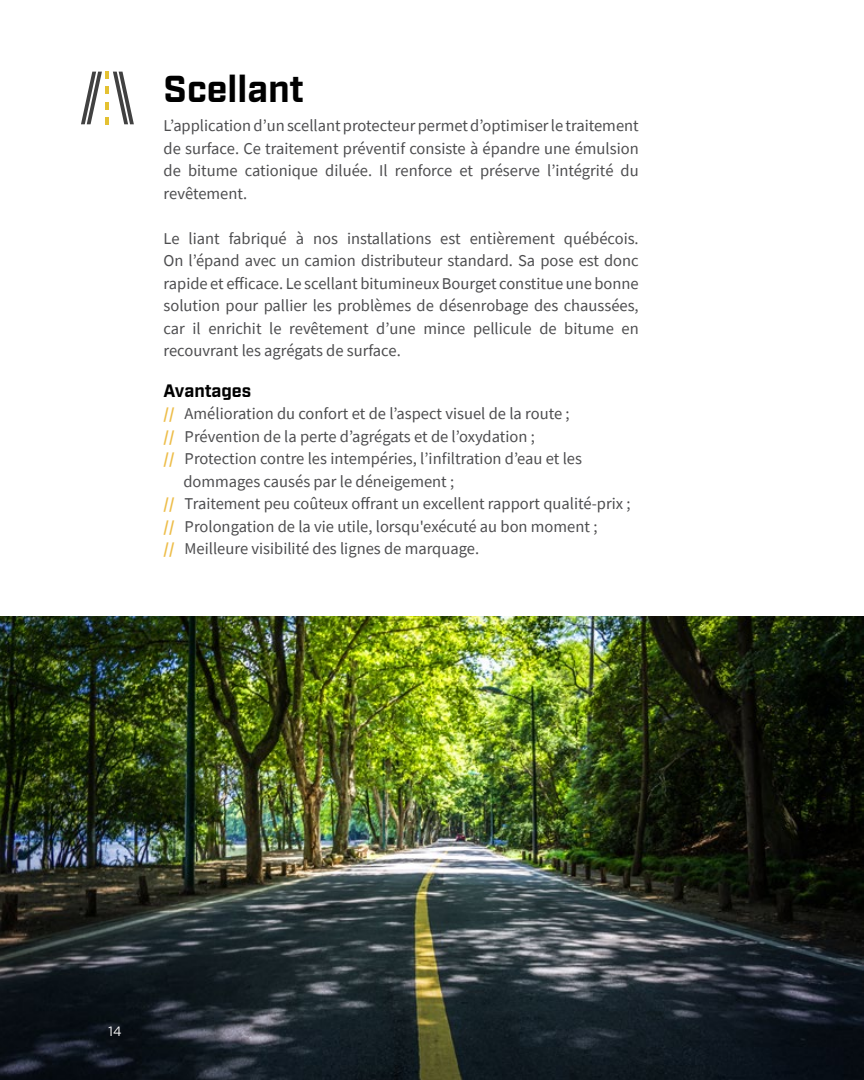
<style>
.page{position:relative;width:864px;height:1080px;background:#fff}
.page>*{position:absolute;margin:0;border:0;box-sizing:border-box;transform-origin:0 0}
.t1{font:700 37.5px "Industry";color:#000}
.t2{font:700 18px "Industry";letter-spacing:-.005em;color:#000}
.t3{font:16.5px/22.5px "Source Sans Pro";color:#4d4d4f;text-align:justify}
.t4{font:13.5px "Industry";color:#fff}
.s1{font-weight:700;color:#edbd49}
</style>
<div class="page">
<svg style="left:81px;top:72px;width:53px;height:52px"></svg>
<img style="left:0;top:617px;width:864px;height:463px">
<img style="left:833px;top:679px;width:31px;height:255px">
<h1 class="t1" style="left:164px;top:67px;width:142px">Scellant</h1>
<p class="t3" style="left:164px;top:115px;width:477px">L’application d’un scellant protecteur permet d’optimiser le traitement de surface. Ce traitement préventif consiste à épandre une émulsion de bitume cationique diluée. Il renforce et préserve l’intégrité du revêtement.</p>
<p class="t3" style="left:164px;top:227px;width:477px">Le liant fabriqué à nos installations est entièrement québécois.<br>On l’épand avec un camion distributeur standard. Sa pose est donc rapide et efficace. Le scellant bitumineux Bourget constitue une bonne solution pour pallier les problèmes de désenrobage des chaussées, car il enrichit le revêtement d’une mince pellicule de bitume en recouvrant les agrégats de surface.</p>
<p class="t2" style="left:164px;top:380px;width:89px">Avantages</p>
<p class="t3" style="left:164px;top:403px;width:408px"><span class="s1">//</span> Amélioration du confort et de l’aspect visuel de la route ;</p>
<p class="t3" style="left:164px;top:425px;width:373px"><span class="s1">//</span> Prévention de la perte d’agrégats et de l’oxydation ;</p>
<p class="t3" style="left:164px;top:448px;width:420px"><span class="s1">//</span> Protection contre les intempéries, l’infiltration d’eau et les</p>
<p class="t3" style="left:183px;top:470px;width:272px">dommages causés par le déneigement ;</p>
<p class="t3" style="left:164px;top:493px;width:469px"><span class="s1">//</span> Traitement peu coûteux offrant un excellent rapport qualité-prix ;</p>
<p class="t3" style="left:164px;top:515px;width:435px"><span class="s1">//</span> Prolongation de la vie utile, lorsqu'exécuté au bon moment ;</p>
<p class="t3" style="left:164px;top:538px;width:317px"><span class="s1">//</span> Meilleure visibilité des lignes de marquage.</p>
<p class="t4" style="left:108px;top:1023px;width:15px">14</p>
</div>
